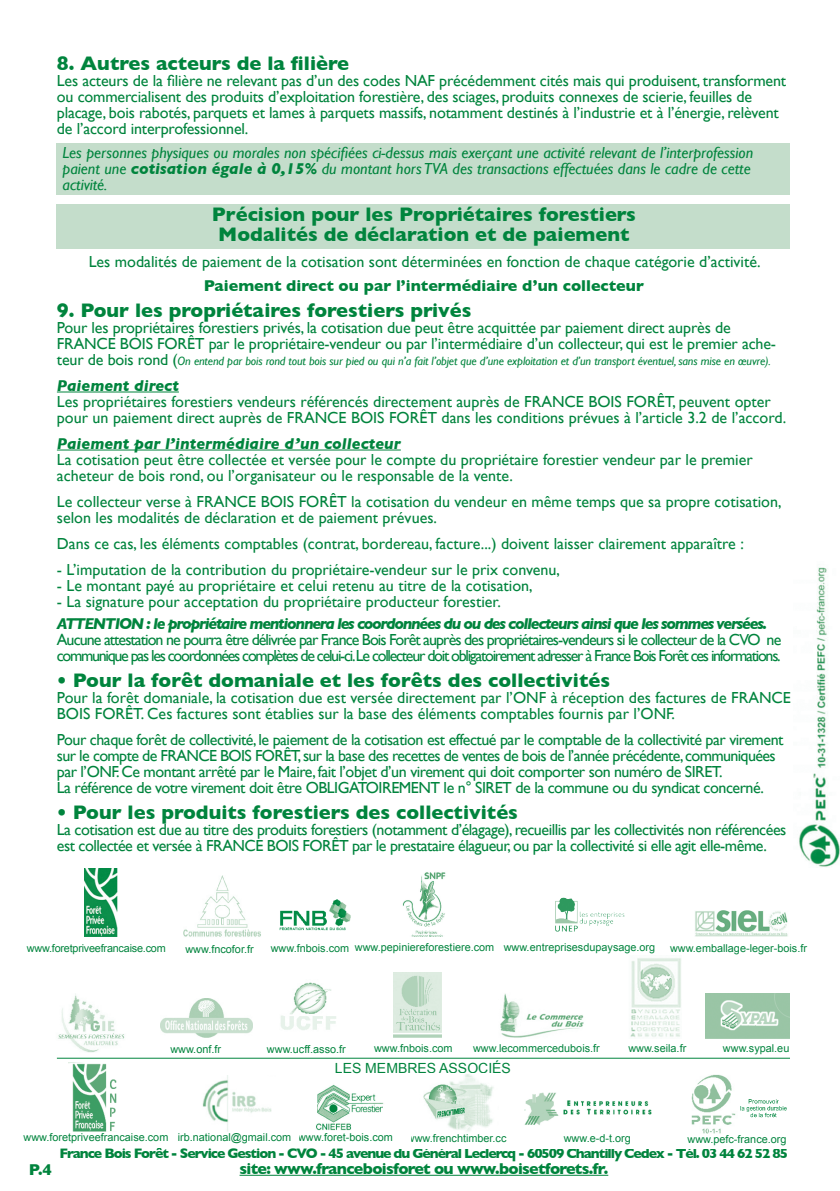
<style>
.page{position:relative;width:840px;height:1191px;background:#fff}
.page>*{position:absolute;margin:0;border:0;box-sizing:border-box;transform-origin:0 0}
.t1{font:700 20px "Gill Sans";color:#00843d}
.t2{font:16px/16px "Gill Sans";letter-spacing:-.01em;color:#00843d}
.t3{font:16px/16px "Gill Sans";letter-spacing:-.03em;color:#00843d}
.t4{font:16px/16px "Gill Sans";letter-spacing:-.08em;color:#00843d}
.t5{font:italic 16px/16px "Gill Sans";color:#00843d}
.t6{font:italic 700 16px "Gill Sans";letter-spacing:-.08em;color:#00843d}
.t7{font:italic 700 16px "Gill Sans";color:#00843d}
.titre_1{font:700 16px "Gill Sans";letter-spacing:-.03em;color:#00843d}
.titre_1-2{font:700 16px "Gill Sans";color:#00843d}
.titre_1-3{font:700 14px "Gill Sans";letter-spacing:-.075em;color:#00843d}
.t8{font:14px "Arial";color:#00843d}
.t9{font:italic 12px "Gill Sans";letter-spacing:-.01em;color:#00843d}
.TEXTE{font:10.8px "Arial";color:#00843d}
.TEXTE-2{font:10.8px "Arial";letter-spacing:-.02em;color:#00843d}
.s1{font-weight:700}
.s2{font-style:normal;font-size:16px}
</style>
<div class="page">
<div style="left:57px;top:143px;width:732px;height:51px;background:#c4ddcb"></div>
<div style="left:57px;top:204px;width:732px;height:45px;background:#c4ddcb"></div>
<hr style="left:57px;top:391px;width:122px;height:1px;background:#00843d">
<hr style="left:57px;top:449px;width:343px;height:1px;background:#00843d">
<hr style="left:239px;top:1174px;width:369px;height:1px;background:#00843d">
<img style="left:160px;top:998px;width:92px;height:40px">
<img style="left:84px;top:868px;width:33px;height:68px">
<img style="left:281px;top:982px;width:55px;height:48px">
<img style="left:183px;top:876px;width:78px;height:61px">
<img style="left:279px;top:899px;width:72px;height:32px">
<img style="left:500px;top:993px;width:84px;height:45px">
<img style="left:402px;top:872px;width:44px;height:64px">
<img style="left:393px;top:972px;width:48px;height:65px">
<img style="left:695px;top:910px;width:93px;height:26px">
<img style="left:630px;top:958px;width:51px;height:79px">
<img style="left:705px;top:993px;width:84px;height:45px">
<img style="left:555px;top:897px;width:70px;height:35px">
<img style="left:58px;top:994px;width:67px;height:58px">
<img style="left:799px;top:567px;width:40px;height:300px">
<hr style="left:57px;top:1057px;width:732px;height:1px;background:#00843d">
<img style="left:316px;top:1084px;width:68px;height:47px">
<img style="left:524px;top:1092px;width:128px;height:33px">
<img style="left:68px;top:1062px;width:49px;height:69px">
<img style="left:202px;top:1076px;width:70px;height:55px">
<img style="left:423px;top:1074px;width:71px;height:58px">
<img style="left:691px;top:1074px;width:45px;height:59px">
<img style="left:740px;top:1099px;width:47px;height:19px">
<p class="t1" style="left:57px;top:52px;width:293px">8. Autres acteurs de la filière</p>
<p class="t2" style="left:57px;top:73px;width:730px">Les acteurs de la filière ne relevant pas d’un des codes NAF précédemment cités mais qui produisent, transforment ou commercialisent des produits d’exploitation forestière, des sciages, produits connexes de scierie, feuilles de placage, bois rabotés, parquets et lames à parquets massifs, notamment destinés à l’industrie et à l’énergie, relèvent de l’accord interprofessionnel.</p>
<p class="t5" style="left:63px;top:145px;width:691px">Les personnes physiques ou morales non spécifiées ci-dessus mais exerçant une activité relevant de l’interprofession paient une <span class="s1">cotisation égale à 0,15%</span> du montant hors TVA des transactions effectuées dans le cadre de cette activité.</p>
<p class="t1" style="left:212px;top:202px;width:425px">Précision pour les Propriétaires forestiers</p>
<p class="t1" style="left:218px;top:222px;width:412px">Modalités de déclaration et de paiement</p>
<p class="t2" style="left:89px;top:253px;width:673px">Les modalités de paiement de la cotisation sont déterminées en fonction de chaque catégorie d’activité.</p>
<p class="titre_1-2" style="left:204px;top:276px;width:441px">Paiement direct ou par l’intermédiaire d’un collecteur</p>
<p class="t1" style="left:57px;top:298px;width:416px">9. Pour les propriétaires forestiers privés</p>
<p class="t2" style="left:57px;top:319px;width:720px">Pour les propriétaires forestiers privés, la cotisation due peut être acquittée par paiement direct auprès de<br>FRANCE BOIS FORÊT par le propriétaire-vendeur ou par l’intermédiaire d’un collecteur, qui est le premier ache-</p>
<p class="t9" style="left:57px;top:354px;width:715px"><span class="s2">teur de bois rond (</span>On entend par bois rond tout bois sur pied ou qui n’a fait l’objet que d’une exploitation et d’un transport éventuel, sans mise en œuvre).</p>
<p class="t7" style="left:57px;top:376px;width:123px">Paiement direct</p>
<p class="t2" style="left:57px;top:393px;width:730px">Les propriétaires forestiers vendeurs référencés directement auprès de FRANCE BOIS FORÊT, peuvent opter pour un paiement direct auprès de FRANCE BOIS FORÊT dans les conditions prévues à l’article 3.2 de l’accord.</p>
<p class="t7" style="left:57px;top:434px;width:345px">Paiement par l’intermédiaire d’un collecteur</p>
<p class="t2" style="left:57px;top:451px;width:697px">La cotisation peut être collectée et versée pour le compte du propriétaire forestier vendeur par le premier acheteur de bois rond, ou l’organisateur ou le responsable de la vente.</p>
<p class="t2" style="left:57px;top:493px;width:725px">Le collecteur verse à FRANCE BOIS FORÊT la cotisation du vendeur en même temps que sa propre cotisation, selon les modalités de déclaration et de paiement prévues.</p>
<p class="t2" style="left:57px;top:535px;width:688px">Dans ce cas, les éléments comptables (contrat, bordereau, facture...) doivent laisser clairement apparaître :</p>
<p class="t2" style="left:57px;top:561px;width:504px">- L’imputation de la contribution du propriétaire-vendeur sur le prix convenu,</p>
<p class="t2" style="left:57px;top:577px;width:477px">- Le montant payé au propriétaire et celui retenu au titre de la cotisation,</p>
<p class="t2" style="left:57px;top:593px;width:445px">- La signature pour acceptation du propriétaire producteur forestier.</p>
<p class="t6" style="left:57px;top:614px;width:711px">ATTENTION : le propriétaire mentionnera les coordonnées du ou des collecteurs ainsi que les sommes versées.</p>
<p class="t4" style="left:57px;top:631px;width:725px">Aucune attestation ne pourra être délivrée par France Bois Forêt auprès des propriétaires-vendeurs si le collecteur de la CVO ne communique pas les coordonnées complètes de celui-ci.Le collecteur doit obligatoirement adresser à France Bois Forêt ces informations.</p>
<p class="t1" style="left:57px;top:668px;width:554px">• Pour la forêt domaniale et les forêts des collectivités</p>
<p class="t2" style="left:57px;top:689px;width:735px">Pour la forêt domaniale, la cotisation due est versée directement par l’ONF à réception des factures de FRANCE<br>BOIS FORÊT. Ces factures sont établies sur la base des éléments comptables fournis par l’ONF.</p>
<p class="t3" style="left:57px;top:731px;width:727px">Pour chaque forêt de collectivité, le paiement de la cotisation est effectué par le comptable de la collectivité par virement sur le compte de FRANCE BOIS FORÊT, sur la base des recettes de ventes de bois de l’année précédente, communiquées par l’ONF. Ce montant arrêté par le Maire, fait l’objet d’un virement qui doit comporter son numéro de SIRET.</p>
<p class="t3" style="left:57px;top:779px;width:708px">La référence de votre virement doit être OBLIGATOIREMENT le n° SIRET de la commune ou du syndicat concerné.</p>
<p class="t1" style="left:57px;top:800px;width:462px">• Pour les produits forestiers des collectivités</p>
<p class="t3" style="left:57px;top:821px;width:730px">La cotisation est due au titre des produits forestiers (notamment d’élagage), recueillis par les collectivités non référencées est collectée et versée à FRANCE BOIS FORÊT par le prestataire élagueur, ou par la collectivité si elle agit elle-même.</p>
<p class="TEXTE-2" style="left:27px;top:940px;width:140px">www.foretpriveefrancaise.com</p>
<p class="TEXTE" style="left:185px;top:941px;width:70px">www.fncofor.fr</p>
<p class="TEXTE" style="left:354px;top:940px;width:141px">www.pepiniereforestiere.com</p>
<p class="TEXTE" style="left:271px;top:940px;width:80px">www.fnbois.com</p>
<p class="TEXTE" style="left:503px;top:940px;width:153px">www.entreprisesdupaysage.org</p>
<p class="TEXTE" style="left:669px;top:940px;width:138px">www.emballage-leger-bois.fr</p>
<p class="TEXTE" style="left:473px;top:1041px;width:128px">www.lecommercedubois.fr</p>
<p class="TEXTE" style="left:170px;top:1041px;width:52px">www.onf.fr</p>
<p class="TEXTE" style="left:628px;top:1041px;width:59px">www.seila.fr</p>
<p class="TEXTE" style="left:722px;top:1041px;width:68px">www.sypal.eu</p>
<p class="TEXTE" style="left:374px;top:1041px;width:80px">www.fnbois.com</p>
<p class="TEXTE" style="left:267px;top:1042px;width:80px">www.ucff.asso.fr</p>
<p class="t8" style="left:335px;top:1059px;width:177px">LES MEMBRES ASSOCIÉS</p>
<p class="TEXTE" style="left:23px;top:1130px;width:146px">www.foretpriveefrancaise.com</p>
<p class="TEXTE" style="left:177px;top:1130px;width:115px">irb.national@gmail.com</p>
<p class="TEXTE" style="left:298px;top:1130px;width:96px">www.foret-bois.com</p>
<p class="TEXTE" style="left:406px;top:1131px;width:101px">www.frenchtimber.cc</p>
<p class="TEXTE" style="left:563px;top:1131px;width:68px">www.e-d-t.org</p>
<p class="TEXTE" style="left:687px;top:1131px;width:100px">www.pefc-france.org</p>
<p class="titre_1" style="left:29px;top:1160px;width:25px">P.4</p>
<p class="titre_1-3" style="left:59px;top:1145px;width:729px">France Bois Forêt - Service Gestion - CVO - 45 avenue du Général Leclercq - 60509 Chantilly Cedex - Tél. 03 44 62 52 85</p>
<p class="titre_1" style="left:239px;top:1159px;width:370px">site: www.franceboisforet ou www.boisetforets.fr.</p>
</div>
